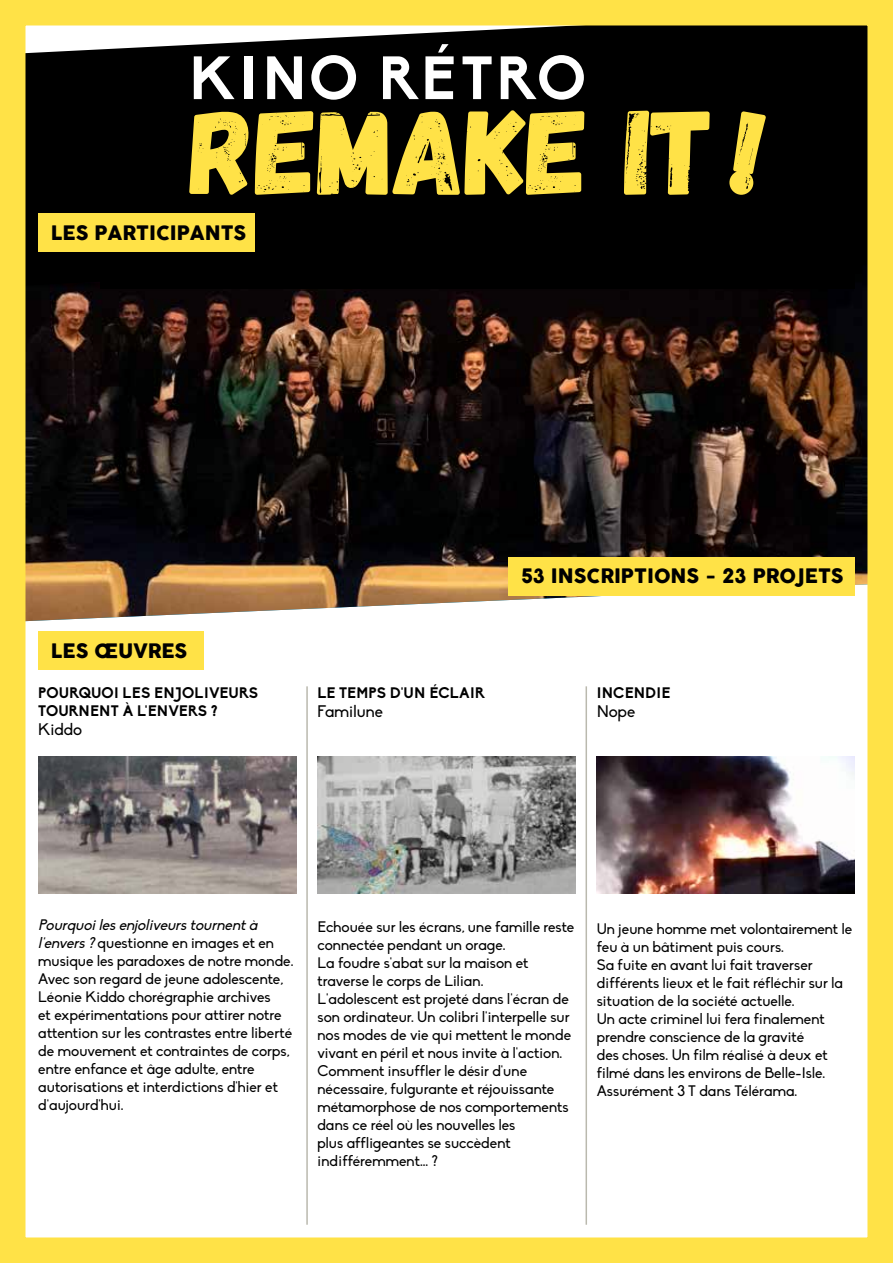
<style>
.page{position:relative;width:893px;height:1263px;background:#fff}
.page>*{position:absolute;margin:0;border:0;box-sizing:border-box;transform-origin:0 0}
.t1{font:700 60px "Biko";letter-spacing:.06em;color:#fff}
.t2{font:19.5px "COCOGOOSE";color:#000}
.t3{font:16.5px "Biko";color:#000}
.t4{font:15px/18px "Biko";color:#000}
.t5{font:700 15px/18px "Biko";letter-spacing:.01em;color:#000}
.s1{font-style:italic}
</style>
<div class="page">
<img style="left:27px;top:286px;width:839px;height:336px">
<div style="left:27px;top:27px;width:839px;height:259px;background:#000"></div>
<svg style="left:189px;top:110px;width:577px;height:85px;background:#918028"></svg>
<img style="left:38px;top:756px;width:258px;height:137px">
<img style="left:317px;top:756px;width:258px;height:137px">
<img style="left:597px;top:756px;width:258px;height:137px">
<hr style="left:306px;top:686px;width:2px;height:539px;background:#bab9ae">
<hr style="left:586px;top:686px;width:1px;height:539px;background:#bab9ae">
<div style="left:38px;top:631px;width:166px;height:39px;background:#ffe247"></div>
<div style="left:0;top:0;width:893px;height:1263px;border:26px solid #ffe247"></div>
<div style="left:100px;top:215px;width:755px;height:74px;background:#000"></div>
<div style="left:38px;top:214px;width:217px;height:38px;background:#ffe247"></div>
<div style="left:509px;top:557px;width:346px;height:38px;background:#ffe247"></div>
<h1 class="t1" style="left:189px;top:42px;width:398px">KINO RÉTRO</h1>
<h2 class="t2" style="left:51px;top:218px;width:197px">LES PARTICIPANTS</h2>
<h2 class="t2" style="left:51px;top:636px;width:138px">LES ŒUVRES</h2>
<p class="t5" style="left:38px;top:683px;width:222px">POURQUOI LES ENJOLIVEURS<br>TOURNENT À L'ENVERS ?</p>
<p class="t3" style="left:38px;top:720px;width:45px">Kiddo</p>
<h2 class="t2" style="left:521px;top:562px;width:324px">53 INSCRIPTIONS - 23 PROJETS</h2>
<p class="t5" style="left:317px;top:683px;width:169px">LE TEMPS D'UN ÉCLAIR</p>
<p class="t3" style="left:317px;top:702px;width:67px">Familune</p>
<p class="t5" style="left:597px;top:683px;width:75px">INCENDIE</p>
<p class="t3" style="left:597px;top:702px;width:40px">Nope</p>
<p class="t4" style="left:38px;top:916px;width:257px"><span class="s1">Pourquoilesenjoliveurstournentà l'envers?</span>questionne en images et en musique les paradoxes de notre monde.<br>Avec son regard de jeune adolescente, Léonie Kiddo chorégraphie archives<br>et expérimentations pour attirer notre attention sur les contrastes entre liberté de mouvement et contraintes de corps, entre enfance et âge adulte, entre autorisations et interdictions d'hier et d'aujourd'hui.</p>
<p class="t4" style="left:317px;top:918px;width:258px">Echouée sur les écrans, une famille reste connectée pendant un orage.<br>La foudre s'abat sur la maison et traverse le corps de Lilian.<br>L'adolescent est projeté dans l'écran de son ordinateur. Un colibri l'interpelle sur nos modes de vie qui mettent le monde vivant en péril et nous invite à l'action.<br>Comment insuffler le désir d'une nécessaire, fulgurante et réjouissante métamorphose de nos comportements dans ce réel où les nouvelles les<br>plus affligeantes se succèdent indifféremment... ?</p>
<p class="t4" style="left:597px;top:920px;width:257px">Un jeune homme met volontairement le feu à un bâtiment puis cours.<br>Sa fuite en avant lui fait traverser différents lieux et le fait réfléchir sur la situation de la société actuelle.<br>Un acte criminel lui fera finalement prendre conscience de la gravité<br>des choses. Un film réalisé à deux et filmé dans les environs de Belle-Isle.<br>Assurément 3 T dans Télérama.</p>
</div>
